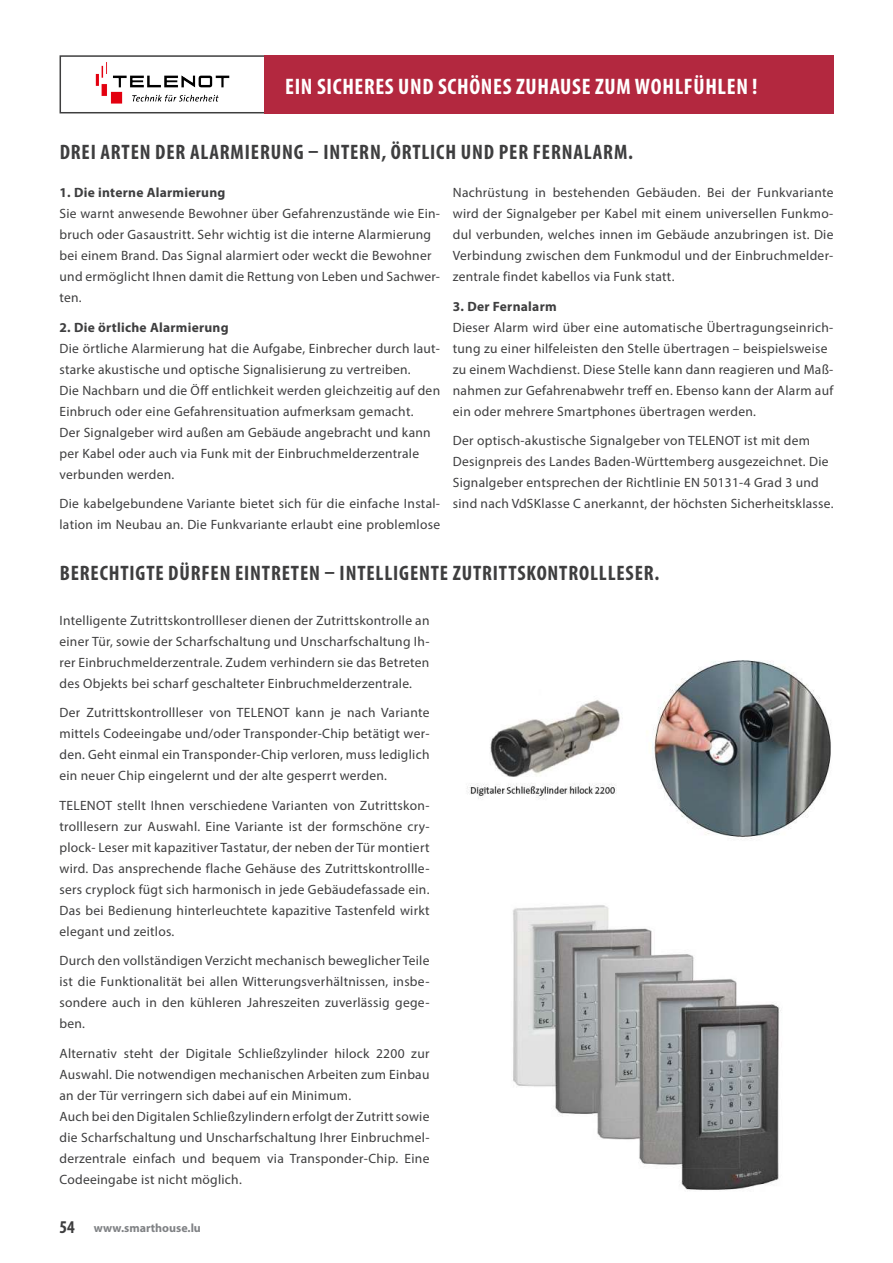
<style>
.page{position:relative;width:893px;height:1263px;background:#fff}
.page>*{position:absolute;margin:0;border:0;box-sizing:border-box;transform-origin:0 0}
.t1{font:700 condensed 22.5px "Myriad Pro";letter-spacing:.03em;color:#fff}
.t2{font:700 condensed 21px "Myriad Pro";letter-spacing:.04em;color:#3e3e3f}
.t3{font:13.5px/21px "Myriad Pro";letter-spacing:.02em;color:#3e3e3f}
.t4{font:700 13.5px "Myriad Pro";letter-spacing:.02em;color:#3e3e3f}
.t5{font:700 12px "Myriad Pro";color:#808285}
.s1{font-stretch:condensed;font-size:18px;color:#3e3e3f}
</style>
<div class="page">
<img style="left:95px;top:62px;width:135px;height:42px">
<div style="left:60px;top:55px;width:221px;height:58px;border:2px solid #3e3e3f"></div>
<div style="left:264px;top:55px;width:569px;height:58px;background:#b3283f"></div>
<img style="left:513px;top:905px;width:268px;height:285px">
<img style="left:467px;top:660px;width:364px;height:179px">
<h1 class="t1" style="left:285px;top:73px;width:474px">EIN SICHERES UND SCHÖNES ZUHAUSE ZUM WOHLFÜHLEN !</h1>
<h2 class="t2" style="left:60px;top:139px;width:575px">DREI ARTEN DER ALARMIERUNG – INTERN, ÖRTLICH UND PER FERNALARM.</h2>
<p class="t4" style="left:60px;top:184px;width:167px">1. Die interne Alarmierung</p>
<p class="t3" style="left:60px;top:203px;width:382px">Sie warnt anwesende Bewohner über Gefahrenzustände wie Ein&shy;bruch oder Gasaustritt. Sehr wichtig ist die interne Alarmierung bei einem Brand. Das Signal alarmiert oder weckt die Bewohner und ermöglicht Ihnen damit die Rettung von Leben und Sachwer&shy;ten.</p>
<p class="t4" style="left:60px;top:318px;width:171px">2. Die örtliche Alarmierung</p>
<p class="t3" style="left:60px;top:337px;width:382px">Die örtliche Alarmierung hat die Aufgabe, Einbrecher durch laut&shy;starke akustische und optische Signalisierung zu vertreiben.<br>Die Nachbarn und die Öff entlichkeit werden gleichzeitig auf den Einbruch oder eine Gefahrensituation aufmerksam gemacht.<br>Der Signalgeber wird außen am Gebäude angebracht und kann per Kabel oder auch via Funk mit der Einbruchmelderzentrale verbunden werden.</p>
<p class="t3" style="left:60px;top:493px;width:382px">Die kabelgebundene Variante bietet sich für die einfache Instal&shy;lation im Neubau an. Die Funkvariante erlaubt eine problemlose</p>
<p class="t3" style="left:453px;top:182px;width:382px;text-align:justify">Nachrüstung in bestehenden Gebäuden. Bei der Funkvariante wird der Signalgeber per Kabel mit einem universellen Funkmo&shy;dul verbunden, welches innen im Gebäude anzubringen ist. Die Verbindung zwischen dem Funkmodul und der Einbruchmelder&shy;zentrale findet kabellos via Funk statt.</p>
<p class="t4" style="left:453px;top:297px;width:105px">3. Der Fernalarm</p>
<p class="t3" style="left:453px;top:316px;width:382px">Dieser Alarm wird über eine automatische Übertragungseinrich&shy;tung zu einer hilfeleisten den Stelle übertragen – beispielsweise zu einem Wachdienst. Diese Stelle kann dann reagieren und Maß&shy;nahmen zur Gefahrenabwehr treff en. Ebenso kann der Alarm auf ein oder mehrere Smartphones übertragen werden.</p>
<p class="t3" style="left:453px;top:430px;width:382px">Der optisch-akustische Signalgeber von TELENOT ist mit dem Designpreis des Landes Baden-Württemberg ausgezeichnet. Die Signalgeber entsprechen der Richtlinie EN 50131-4 Grad 3 und sind nach VdSKlasse C anerkannt, der höchsten Sicherheitsklasse.</p>
<h2 class="t2" style="left:60px;top:560px;width:601px">BERECHTIGTE DÜRFEN EINTRETEN – INTELLIGENTE ZUTRITTSKONTROLLLESER.</h2>
<p class="t3" style="left:60px;top:609px;width:371px;text-align:justify">Intelligente Zutrittskontrollleser dienen der Zutrittskontrolle an einer Tür, sowie der Scharfschaltung und Unscharfschaltung Ih&shy;rer Einbruchmelderzentrale. Zudem verhindern sie das Betreten des Objekts bei scharf geschalteter Einbruchmelderzentrale.</p>
<p class="t3" style="left:60px;top:702px;width:371px;text-align:justify">Der Zutrittskontrollleser von TELENOT kann je nach Variante mittels Codeeingabe und/oder Transponder-Chip betätigt wer&shy;den. Geht einmal ein Transponder-Chip verloren, muss lediglich ein neuer Chip eingelernt und der alte gesperrt werden.</p>
<p class="t3" style="left:60px;top:794px;width:371px;text-align:justify">TELENOT stellt Ihnen verschiedene Varianten von Zutrittskon&shy;trolllesern zur Auswahl. Eine Variante ist der formschöne cry&shy;plock- Leser mit kapazitiver Tastatur, der neben der Tür montiert wird. Das ansprechende flache Gehäuse des Zutrittskontrollle&shy;sers cryplock fügt sich harmonisch in jede Gebäudefassade ein.<br>Das bei Bedienung hinterleuchtete kapazitive Tastenfeld wirkt elegant und zeitlos.</p>
<p class="t3" style="left:60px;top:950px;width:371px;text-align:justify">Durch den vollständigen Verzicht mechanisch beweglicher Teile ist die Funktionalität bei allen Witterungsverhältnissen, insbe&shy;sondere auch in den kühleren Jahreszeiten zuverlässig gege&shy;ben.</p>
<p class="t3" style="left:60px;top:1042px;width:371px">Alternativ steht der Digitale Schließzylinder hilock 2200 zur Auswahl. Die notwendigen mechanischen Arbeiten zum Einbau an der Tür verringern sich dabei auf ein Minimum.<br>Auch bei den Digitalen Schließzylindern erfolgt der Zutritt sowie die Scharfschaltung und Unscharfschaltung Ihrer Einbruchmel&shy;derzentrale einfach und bequem via Transponder-Chip. Eine Codeeingabe ist nicht möglich.</p>
<p class="t5" style="left:60px;top:1220px;width:143px"><span class="s1">54</span> www.smarthouse.lu</p>
</div>
